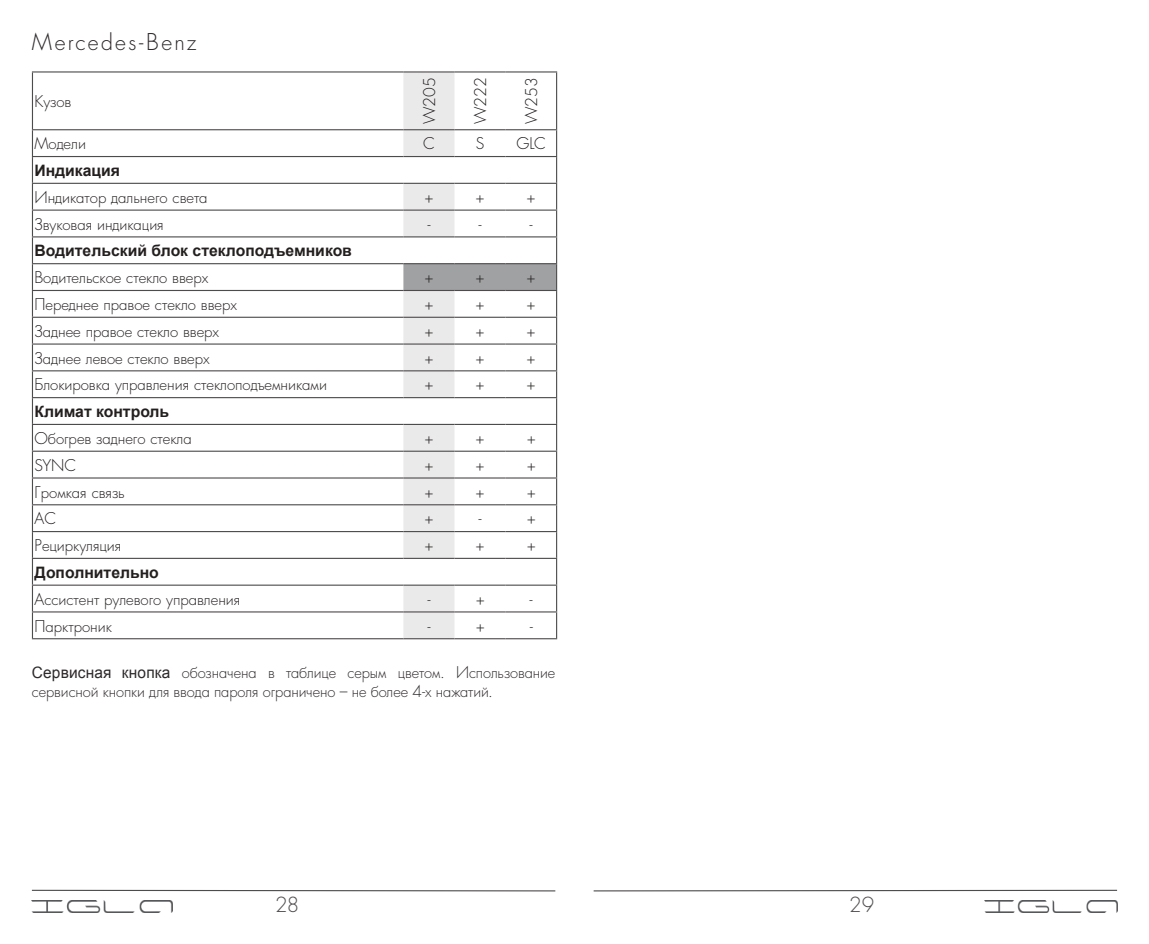
<style>
.page{position:relative;width:1149px;height:944px;background:#fff}
.page>*{position:absolute;margin:0;border:0;box-sizing:border-box;transform-origin:0 0}
.t1{font:100 22.5px "A Futurica Lt";letter-spacing:.1em;color:#2e292a}
.t2{font:100 20.25px "A Futurica Lt";color:#4e4b4c}
.t3{font:100 15.75px "A Futurica Lt";color:#241f1f}
.t4{font:100 15.75px/18.9px "A Futurica Lt";color:#2e292a}
.t5{font:700 15.75px "Arial";color:#241f1f}
.s1{font-family:"Arial";font-weight:400}
</style>
<div class="page">
<hr style="left:32px;top:890px;width:523px;height:1px;background:#4e4b4c">
<hr style="left:593px;top:890px;width:523px;height:1px;background:#4e4b4c">
<img style="left:32px;top:901px;width:140px;height:11px">
<img style="left:984px;top:901px;width:132px;height:11px">
<svg style="left:33px;top:157px;width:370px;height:428px"></svg>
<hr style="left:32px;top:71px;width:371px;height:2px;background:#4e4b4c">
<hr style="left:32px;top:73px;width:1px;height:56px;background:#4e4b4c">
<hr style="left:403px;top:71px;width:51px;height:2px;background:#4e4b4c">
<hr style="left:454px;top:71px;width:51px;height:2px;background:#4e4b4c">
<hr style="left:505px;top:71px;width:52px;height:2px;background:#4e4b4c">
<hr style="left:32px;top:129px;width:371px;height:1px;background:#4e4b4c">
<hr style="left:32px;top:156px;width:371px;height:1px;background:#4e4b4c">
<hr style="left:32px;top:183px;width:371px;height:1px;background:#4e4b4c">
<hr style="left:32px;top:210px;width:371px;height:1px;background:#4e4b4c">
<hr style="left:32px;top:236px;width:371px;height:1px;background:#4e4b4c">
<hr style="left:32px;top:263px;width:371px;height:1px;background:#4e4b4c">
<hr style="left:32px;top:290px;width:371px;height:1px;background:#4e4b4c">
<hr style="left:32px;top:317px;width:371px;height:1px;background:#4e4b4c">
<hr style="left:32px;top:343px;width:371px;height:2px;background:#4e4b4c">
<hr style="left:32px;top:370px;width:371px;height:1px;background:#4e4b4c">
<hr style="left:32px;top:397px;width:371px;height:1px;background:#4e4b4c">
<hr style="left:32px;top:424px;width:371px;height:1px;background:#4e4b4c">
<hr style="left:32px;top:451px;width:371px;height:1px;background:#4e4b4c">
<hr style="left:32px;top:477px;width:371px;height:2px;background:#4e4b4c">
<hr style="left:32px;top:504px;width:371px;height:1px;background:#4e4b4c">
<hr style="left:32px;top:531px;width:371px;height:1px;background:#4e4b4c">
<hr style="left:32px;top:558px;width:371px;height:1px;background:#4e4b4c">
<hr style="left:32px;top:585px;width:371px;height:1px;background:#4e4b4c">
<hr style="left:32px;top:611px;width:371px;height:1px;background:#4e4b4c">
<svg style="left:32px;top:130px;width:1px;height:508px"></svg>
<svg style="left:403px;top:72px;width:154px;height:566px"></svg>
<hr style="left:32px;top:638px;width:371px;height:1px;background:#4e4b4c">
<hr style="left:403px;top:638px;width:51px;height:1px;background:#4e4b4c">
<hr style="left:454px;top:638px;width:51px;height:1px;background:#4e4b4c">
<hr style="left:505px;top:638px;width:52px;height:1px;background:#4e4b4c">
<h1 class="t1" style="left:32px;top:27px;width:166px">Mercedes-Benz</h1>
<p class="t3" style="left:34px;top:91px;width:38px">Кузов</p>
<p class="t3" style="left:419px;top:124px;width:48px;rotate:-90deg">W205</p>
<p class="t3" style="left:470px;top:124px;width:48px;rotate:-90deg">W222</p>
<p class="t3" style="left:521px;top:124px;width:48px;rotate:-90deg">W253</p>
<p class="t3" style="left:34px;top:133px;width:53px">Модели</p>
<p class="t3" style="left:423px;top:133px;width:13px">C</p>
<p class="t3" style="left:475px;top:133px;width:10px">S</p>
<p class="t3" style="left:516px;top:133px;width:31px">GLC</p>
<p class="t5" style="left:34px;top:159px;width:87px">Индикация</p>
<p class="t3" style="left:34px;top:187px;width:175px">Индикатор дальнего света</p>
<p class="t3" style="left:424px;top:187px;width:11px">+</p>
<p class="t3" style="left:475px;top:187px;width:11px">+</p>
<p class="t3" style="left:526px;top:187px;width:11px">+</p>
<p class="t3" style="left:34px;top:214px;width:131px">Звуковая индикация</p>
<p class="t3" style="left:427px;top:214px;width:5px">-</p>
<p class="t3" style="left:478px;top:214px;width:5px">-</p>
<p class="t3" style="left:529px;top:214px;width:5px">-</p>
<p class="t5" style="left:34px;top:239px;width:319px">Водительский блок стеклоподъемников</p>
<p class="t3" style="left:34px;top:267px;width:175px">Водительское стекло вверх</p>
<p class="t3" style="left:424px;top:267px;width:11px">+</p>
<p class="t3" style="left:475px;top:267px;width:11px">+</p>
<p class="t3" style="left:526px;top:267px;width:11px">+</p>
<p class="t3" style="left:34px;top:294px;width:204px">Переднее правое стекло вверх</p>
<p class="t3" style="left:424px;top:294px;width:11px">+</p>
<p class="t3" style="left:475px;top:294px;width:11px">+</p>
<p class="t3" style="left:526px;top:294px;width:11px">+</p>
<p class="t3" style="left:34px;top:321px;width:186px">Заднее правое стекло вверх</p>
<p class="t3" style="left:424px;top:321px;width:11px">+</p>
<p class="t3" style="left:475px;top:321px;width:11px">+</p>
<p class="t3" style="left:526px;top:321px;width:11px">+</p>
<p class="t3" style="left:34px;top:348px;width:176px">Заднее левое стекло вверх</p>
<p class="t3" style="left:424px;top:348px;width:11px">+</p>
<p class="t3" style="left:475px;top:348px;width:11px">+</p>
<p class="t3" style="left:526px;top:348px;width:11px">+</p>
<p class="t3" style="left:34px;top:375px;width:294px">Блокировка управления стеклоподъемниками</p>
<p class="t3" style="left:424px;top:375px;width:11px">+</p>
<p class="t3" style="left:475px;top:375px;width:11px">+</p>
<p class="t3" style="left:526px;top:375px;width:11px">+</p>
<p class="t5" style="left:34px;top:400px;width:136px">Климат контроль</p>
<p class="t3" style="left:34px;top:428px;width:159px">Обогрев заднего стекла</p>
<p class="t3" style="left:424px;top:428px;width:11px">+</p>
<p class="t3" style="left:475px;top:428px;width:11px">+</p>
<p class="t3" style="left:526px;top:428px;width:11px">+</p>
<p class="t3" style="left:34px;top:455px;width:43px">SYNC</p>
<p class="t3" style="left:424px;top:455px;width:11px">+</p>
<p class="t3" style="left:475px;top:455px;width:11px">+</p>
<p class="t3" style="left:526px;top:455px;width:11px">+</p>
<p class="t3" style="left:35px;top:482px;width:92px">Громкая связь</p>
<p class="t3" style="left:424px;top:482px;width:11px">+</p>
<p class="t3" style="left:475px;top:482px;width:11px">+</p>
<p class="t3" style="left:526px;top:482px;width:11px">+</p>
<p class="t3" style="left:35px;top:508px;width:23px">АС</p>
<p class="t3" style="left:424px;top:508px;width:11px">+</p>
<p class="t3" style="left:478px;top:508px;width:5px">-</p>
<p class="t3" style="left:526px;top:508px;width:11px">+</p>
<p class="t3" style="left:35px;top:535px;width:88px">Рециркуляция</p>
<p class="t3" style="left:424px;top:535px;width:11px">+</p>
<p class="t3" style="left:475px;top:535px;width:11px">+</p>
<p class="t3" style="left:526px;top:535px;width:11px">+</p>
<p class="t5" style="left:35px;top:561px;width:126px">Дополнительно</p>
<p class="t3" style="left:35px;top:589px;width:207px">Ассистент рулевого управления</p>
<p class="t3" style="left:427px;top:589px;width:5px">-</p>
<p class="t3" style="left:475px;top:589px;width:11px">+</p>
<p class="t3" style="left:529px;top:589px;width:5px">-</p>
<p class="t3" style="left:35px;top:616px;width:79px">Парктроник</p>
<p class="t3" style="left:427px;top:616px;width:5px">-</p>
<p class="t3" style="left:475px;top:616px;width:11px">+</p>
<p class="t3" style="left:529px;top:616px;width:5px">-</p>
<p class="t4" style="left:32px;top:663px;width:525px"><span class="s1">Сервисная кнопка</span> обозначена в таблице серым цветом. Использование сервисной кнопки для ввода пароля ограничено – не более 4-х нажатий.</p>
<p class="t2" style="left:275px;top:892px;width:26px">28</p>
<p class="t2" style="left:849px;top:892px;width:26px">29</p>
</div>
